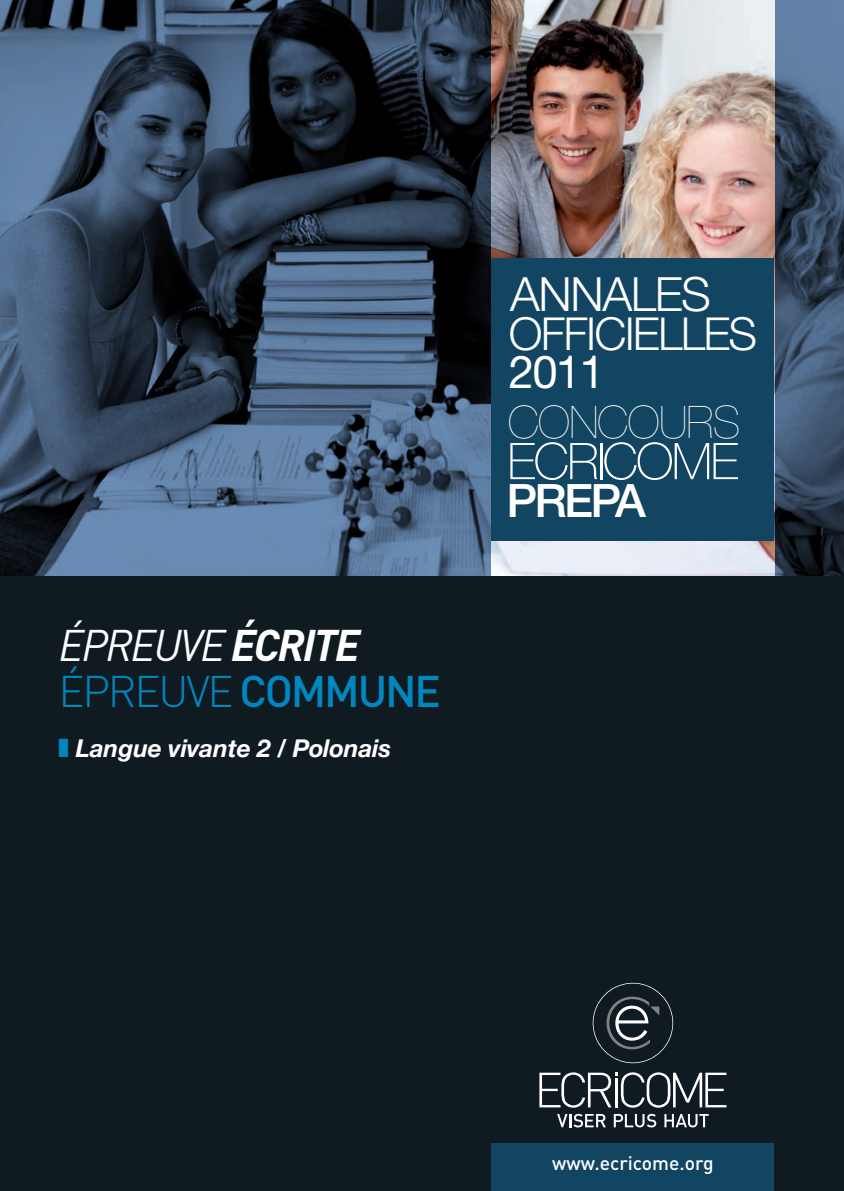
<style>
.page{position:relative;width:844px;height:1191px;background:#fff}
.page>*{position:absolute;margin:0;border:0;box-sizing:border-box;transform-origin:0 0}
.t1{font:100 50.57px "Helvetica Neue LT Std";letter-spacing:-.04em;color:#fff}
.t2{font:300 47.25px "Helvetica Neue LT Std";letter-spacing:-.03em;color:#fff}
.t3{font:500 46.02px "Helvetica Neue LT Std";letter-spacing:-.06em;color:#fff}
.t4{font:300 45.5px "Helvetica Neue LT Std";letter-spacing:-.04em;color:#fff}
.t5{font:45.5px "Helvetica Neue LT Std";color:#fff}
.t6{font:200 44.98px "Helvetica Neue LT Std";letter-spacing:-.02em;color:#fff}
.t7{font:italic 43.75px/45.5px "DINOT";letter-spacing:-.05em;color:#fff}
.t8{font:italic 700 24.5px "Helvetica Neue";letter-spacing:-.01em;color:#fff}
.t9{font:500 19.25px "DINOT";color:#fff}
.s1{font-weight:700}
.s2{font-weight:300;font-style:normal;color:#0087bf}
.s3{font-weight:500;font-style:normal;color:#0087bf}
</style>
<div class="page">
<svg style="left:0;top:0;width:843px;height:577px;background:#394c63"></svg>
<img style="left:491px;top:0;width:283px;height:577px">
<div style="left:0;top:577px;width:843px;height:614px;background:#101a21"></div>
<svg style="left:557px;top:1113px;width:48px;height:14px"></svg>
<svg style="left:613px;top:1113px;width:43px;height:14px"></svg>
<svg style="left:664px;top:1114px;width:44px;height:13px"></svg>
<svg style="left:592px;top:982px;width:81px;height:81px"></svg>
<svg style="left:539px;top:1072px;width:187px;height:35px"></svg>
<hr style="left:614px;top:1077px;width:3px;height:30px;background:#fff">
<div style="left:491px;top:1143px;width:283px;height:48px;background:#124561"></div>
<div style="left:491px;top:258px;width:283px;height:282px;background:#124561"></div>
<p class="t7" style="left:58px;top:621px;width:384px">ÉPREUVE <span class="s1">ÉCRITE<br></span><span class="s2">ÉPREUVE</span> <span class="s3">COMMUNE</span></p>
<p class="t8" style="left:76px;top:733px;width:316px">Langue vivante 2 / Polonais</p>
<p class="t2" style="left:510px;top:265px;width:202px">ANNALES</p>
<p class="t4" style="left:509px;top:306px;width:250px">OFFICIELLES</p>
<p class="t5" style="left:509px;top:345px;width:97px">2011</p>
<p class="t6" style="left:508px;top:396px;width:234px">CONCOURS</p>
<p class="t1" style="left:507px;top:432px;width:233px">ECRICOME</p>
<p class="t3" style="left:506px;top:473px;width:141px">PREPA</p>
<p class="t9" style="left:552px;top:1149px;width:163px">www.ecricome.org</p>
</div>
